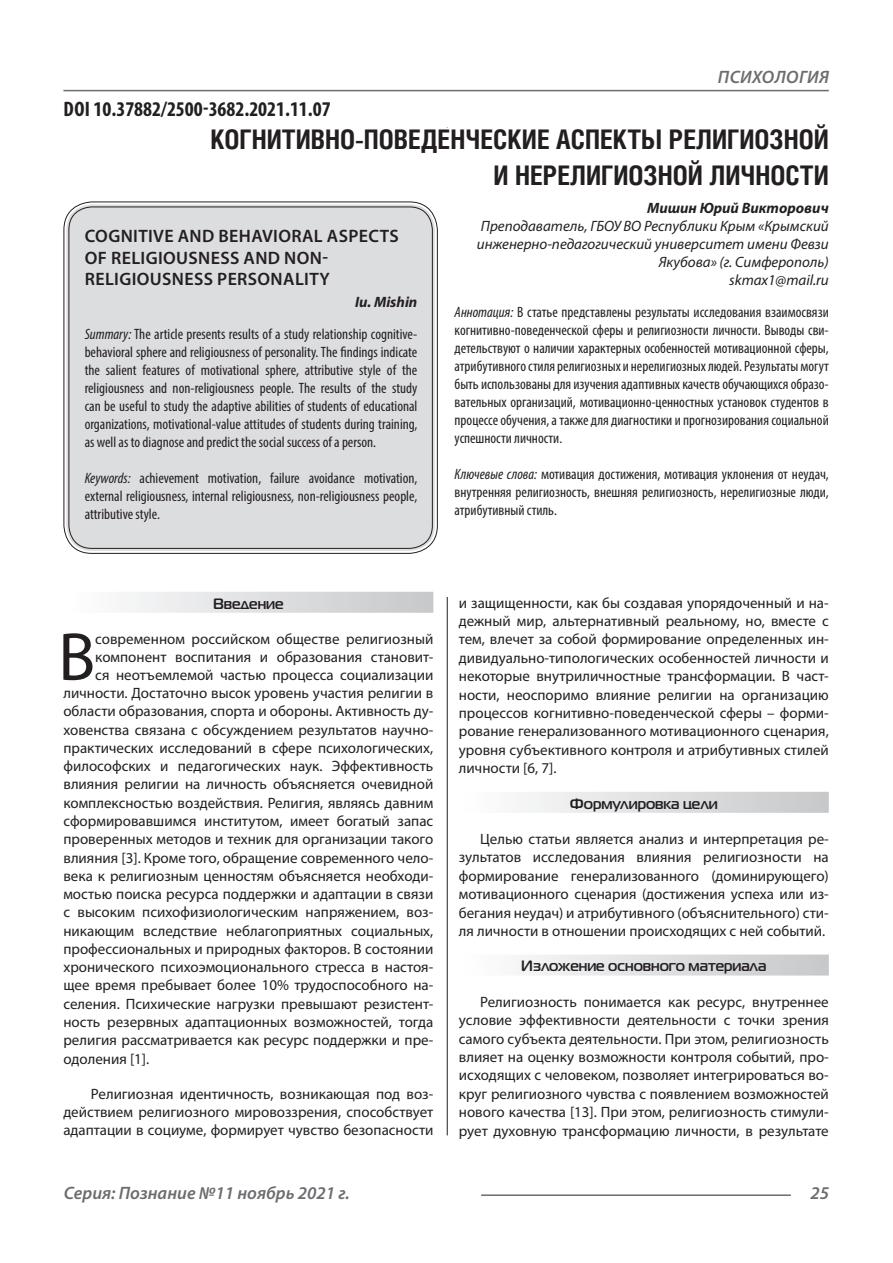
<style>
.page{position:relative;width:893px;height:1263px;background:#fff}
.page>*{position:absolute;margin:0;border:0;box-sizing:border-box;transform-origin:0 0}
.Статья_текст_первый{font:68.4px "Myriad Pro";color:#231f20}
.Статья_название{font:700 27px/36px "Helios Cond C";color:#231f20;text-align:right}
.ДОИ{font:700 condensed 21px "Myriad Pro";color:#231f20}
.Статья_название_англ{font:600 18px/21.6px "Myriad Pro";letter-spacing:.02em;color:#231f20}
.t1{font:italic 600 18px "Myriad Pro";color:#6c6d70}
.t2{font:italic 600 18px "Myriad Pro";letter-spacing:.02em;color:#6c6d70}
.Статья_текст{font:15px/18.5px "Myriad Pro";color:#231f20;text-align:justify}
.Статья_текст_первый-2{font:15px "Myriad Pro";color:#231f20}
.Статья_аннотация_тек{font:condensed 15px/18px "Myriad Pro";color:#231f20;text-align:justify}
.Статья_аннотация_анг{font:condensed 15px/18px "Myriad Pro";color:#231f20;text-align:justify}
.Статья_автор_инфо{font:italic 15px/18px "Myriad Pro";color:#231f20;text-align:right}
.Статья_подзаголовок{font:700 15px "Magistral C";color:#231f20}
.Статья_автор_инфо-2{font:italic 700 15px "Myriad Pro";color:#231f20}
.Статья_автор_англ{font:italic 700 15px "Myriad Pro";color:#231f20}
.s1{font-style:italic}
</style>
<div class="page">
<hr style="left:447px;top:128px;width:1px;height:1007px;background:#231f20">
<hr style="left:63px;top:90px;width:766px;height:1px;background:#6c6d70">
<hr style="left:481px;top:1194px;width:310px;height:2px;background:#6c6d70">
<div style="left:443px;top:128px;width:10px;height:468px;background:#fff"></div>
<div style="left:66px;top:204px;width:369px;height:347px;background:#dcdddf;border-radius:26px"></div>
<div style="left:68px;top:206px;width:365px;height:343px;border:1px solid #231f20;border-radius:23px"></div>
<div style="left:63px;top:592px;width:370px;height:21px;background:linear-gradient(to right,#fefeff,#c6c8ca)"></div>
<div style="left:459px;top:792px;width:370px;height:21px;background:linear-gradient(to right,#fefeff,#c6c8ca)"></div>
<div style="left:459px;top:954px;width:370px;height:21px;background:linear-gradient(to right,#fefeff,#c6c8ca)"></div>
<p class="ДОИ" style="left:64px;top:96px;width:269px">DOI 10.37882/2500-3682.2021.11.07</p>
<p class="t2" style="left:718px;top:66px;width:113px">ПСИХОЛОГИЯ</p>
<p class="Статья_название" style="left:210px;top:121px;width:620px">КОГНИТИВНО-ПОВЕДЕНЧЕСКИЕ АСПЕКТЫ РЕЛИГИОЗНОЙ<br>И НЕРЕЛИГИОЗНОЙ ЛИЧНОСТИ</p>
<p class="Статья_автор_инфо-2" style="left:647px;top:198px;width:183px">Мишин Юрий Викторович</p>
<p class="Статья_автор_инфо" style="left:477px;top:216px;width:353px">Преподаватель, ГБОУ ВО Республики Крым «Крымский инженерно-педагогический университет имени Февзи<br>Якубова» (г. Симферополь)</p>
<p class="Статья_автор_инфо" style="left:729px;top:270px;width:101px">skmax1@mail.ru</p>
<p class="Статья_аннотация_тек" style="left:455px;top:303px;width:376px"><span class="s1">Аннотация:</span> В статье представлены результаты исследования взаимосвязи когнитивно-поведенческой сферы и религиозности личности. Выводы сви&shy;детельствуют о наличии характерных особенностей мотивационной сферы, атрибутивного стиля религиозных и нерелигиозных людей. Результаты могут быть использованы для изучения адаптивных качеств обучающихся образо&shy;вательных организаций, мотивационно-ценностных установок студентов в процессе обучения, а также для диагностики и прогнозирования социальной успешности личности.</p>
<p class="Статья_аннотация_тек" style="left:455px;top:465px;width:376px"><span class="s1">Ключевые слова:</span> мотивация достижения, мотивация уклонения от неудач, внутренняя религиозность, внешняя религиозность, нерелигиозные люди, атрибутивный стиль.</p>
<p class="Статья_название_англ" style="left:85px;top:225px;width:315px">COGNITIVE AND BEHAVIORAL ASPECTS<br>OF RELIGIOUSNESS AND NON-<br>RELIGIOUSNESS PERSONALITY</p>
<p class="Статья_автор_англ" style="left:355px;top:292px;width:64px">Iu. Mishin</p>
<p class="Статья_аннотация_анг" style="left:85px;top:325px;width:334px"><span class="s1">Summary:</span> The article presents results of a study relationship cognitive&shy;behavioral sphere and religiousness of personality. The findings indicate the salient features of motivational sphere, attributive style of the religiousness and non-religiousness people. The results of the study can be useful to study the adaptive abilities of students of educational organizations, motivational-value attitudes of students during training, as well as to diagnose and predict the social success of a person.</p>
<p class="Статья_аннотация_анг" style="left:85px;top:469px;width:334px"><span class="s1">Keywords:</span> achievement motivation, failure avoidance motivation, external religiousness, internal religiousness, non-religiousness people, attributive style.</p>
<p class="Статья_подзаголовок" style="left:213px;top:594px;width:72px">Введение</p>
<p class="Статья_текст_первый" style="left:58px;top:615px;width:39px">В</p>
<p class="Статья_текст_первый-2" style="left:95px;top:629px;width:340px">современном российском обществе религиозный</p>
<p class="Статья_текст_первый-2" style="left:95px;top:647px;width:340px">компонент воспитания и образования становит-</p>
<p class="Статья_текст_первый-2" style="left:95px;top:665px;width:340px">ся неотъемлемой частью процесса социализации</p>
<p class="Статья_текст_первый-2" style="left:63px;top:684px;width:371px">личности. Достаточно высок уровень участия религии в</p>
<p class="Статья_текст_первый-2" style="left:63px;top:702px;width:371px">области образования, спорта и обороны. Активность ду-</p>
<p class="Статья_текст_первый-2" style="left:63px;top:720px;width:371px">ховенства связана с обсуждением результатов научно-</p>
<p class="Статья_текст_первый-2" style="left:63px;top:739px;width:371px">практических исследований в сфере психологических,</p>
<p class="Статья_текст_первый-2" style="left:63px;top:757px;width:371px">философских и педагогических наук. Эффективность</p>
<p class="Статья_текст_первый-2" style="left:63px;top:775px;width:371px">влияния религии на личность объясняется очевидной</p>
<p class="Статья_текст_первый-2" style="left:63px;top:793px;width:371px">комплексностью воздействия. Религия, являясь давним</p>
<p class="Статья_текст_первый-2" style="left:63px;top:812px;width:371px">сформировавшимся институтом, имеет богатый запас</p>
<p class="Статья_текст_первый-2" style="left:63px;top:830px;width:371px">проверенных методов и техник для организации такого</p>
<p class="Статья_текст_первый-2" style="left:63px;top:848px;width:371px">влияния [3]. Кроме того, обращение современного чело-</p>
<p class="Статья_текст_первый-2" style="left:63px;top:866px;width:371px">века к религиозным ценностям объясняется необходи-</p>
<p class="Статья_текст_первый-2" style="left:63px;top:885px;width:371px">мостью поиска ресурса поддержки и адаптации в связи</p>
<p class="Статья_текст_первый-2" style="left:63px;top:903px;width:371px">с высоким психофизиологическим напряжением, воз-</p>
<p class="Статья_текст_первый-2" style="left:63px;top:921px;width:371px">никающим вследствие неблагоприятных социальных,</p>
<p class="Статья_текст_первый-2" style="left:63px;top:939px;width:371px">профессиональных и природных факторов. В состоянии</p>
<p class="Статья_текст_первый-2" style="left:63px;top:958px;width:371px">хронического психоэмоционального стресса в настоя-</p>
<p class="Статья_текст_первый-2" style="left:63px;top:976px;width:371px">щее время пребывает более 10% трудоспособного на-</p>
<p class="Статья_текст_первый-2" style="left:63px;top:994px;width:371px">селения. Психические нагрузки превышают резистент-</p>
<p class="Статья_текст_первый-2" style="left:63px;top:1013px;width:371px">ность резервных адаптационных возможностей, тогда</p>
<p class="Статья_текст_первый-2" style="left:63px;top:1031px;width:371px">религия рассматривается как ресурс поддержки и пре-</p>
<p class="Статья_текст_первый-2" style="left:63px;top:1049px;width:87px">одоления [1].</p>
<p class="Статья_текст" style="left:63px;top:1084px;width:371px;text-indent:28px">Религиозная идентичность, возникающая под воз&shy;действием религиозного мировоззрения, способствует адаптации в социуме, формирует чувство безопасности</p>
<p class="Статья_текст" style="left:459px;top:593px;width:371px">и защищенности, как бы создавая упорядоченный и на&shy;дежный мир, альтернативный реальному, но, вместе с тем, влечет за собой формирование определенных ин&shy;дивидуально-типологических особенностей личности и некоторые внутриличностные трансформации. В част&shy;ности, неоспоримо влияние религии на организацию процессов когнитивно-поведенческой сферы – форми&shy;рование генерализованного мотивационного сценария, уровня субъективного контроля и атрибутивных стилей личности [6, 7].</p>
<p class="Статья_подзаголовок" style="left:570px;top:794px;width:150px">Формулировка цели</p>
<p class="Статья_текст" style="left:459px;top:829px;width:371px;text-indent:21px">Целью статьи является анализ и интерпретация ре&shy;зультатов исследования влияния религиозности на формирование генерализованного (доминирующего) мотивационного сценария (достижения успеха или из&shy;бегания неудач) и атрибутивного (объяснительного) сти&shy;ля личности в отношении происходящих с ней событий.</p>
<p class="Статья_подзаголовок" style="left:521px;top:957px;width:247px">Изложение основного материала</p>
<p class="Статья_текст" style="left:459px;top:992px;width:371px;text-indent:21px">Религиозность понимается как ресурс, внутреннее условие эффективности деятельности с точки зрения самого субъекта деятельности. При этом, религиозность влияет на оценку возможности контроля событий, про&shy;исходящих с человеком, позволяет интегрироваться во&shy;круг религиозного чувства с появлением возможностей нового качества [13]. При этом, религиозность стимули&shy;рует духовную трансформацию личности, в результате</p>
<p class="t1" style="left:64px;top:1182px;width:288px">Серия: Познание №11 ноябрь 2021 г.</p>
<p class="t1" style="left:810px;top:1182px;width:20px">25</p>
</div>
